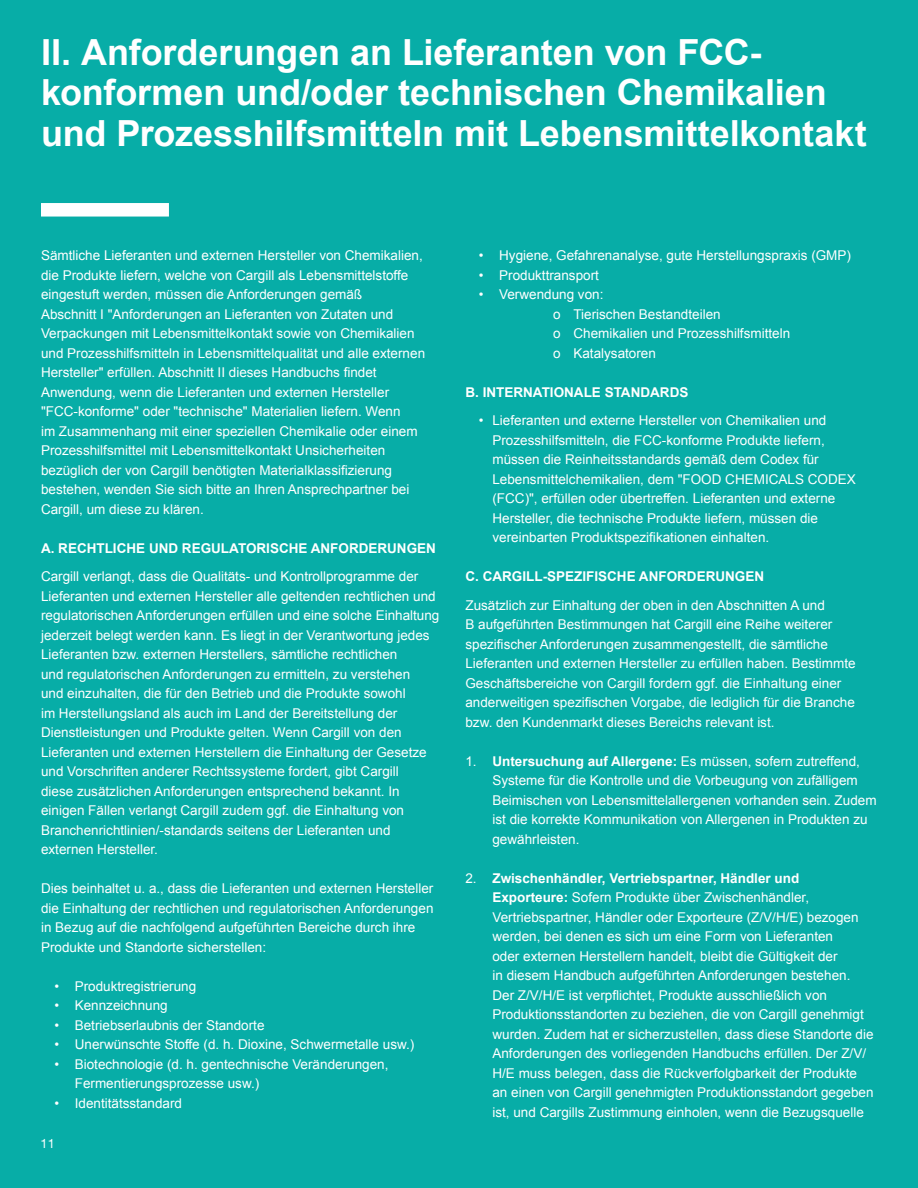
<style>
.page{position:relative;width:918px;height:1188px;background:#07ada7}
.page>*{position:absolute;margin:0;border:0;box-sizing:border-box;transform-origin:0 0}
.Headline_Level_3_24{font:700 36px/40.5px "Arial";letter-spacing:-.005em;color:#fff}
.Body_Large_10_13{font:13.5px/19.5px "Arial";color:#fff}
.Hanging_Indent_Body{font:13.5px/19.5px "Arial";color:#fff}
.Subhead_Level_1_10_1{font:700 13.5px "Arial";color:#fff}
.t1{font:12.75px "Helvetica Neue LT Std";color:#fff}
.s1{font-weight:700}
</style>
<div class="page">
<div style="left:41px;top:203px;width:128px;height:14px;background:#fff"></div>
<p class="Headline_Level_3_24" style="left:41px;top:33px;width:827px">II. Anforderungen an Lieferanten von FCC&shy;konformen und/oder technischen Chemikalien und Prozesshilfsmitteln mit Lebensmittelkontakt</p>
<p class="Body_Large_10_13" style="left:41px;top:246px;width:386px">Sämtliche Lieferanten und externen Hersteller von Chemikalien, die Produkte liefern, welche von Cargill als Lebensmittelstoffe eingestuft werden, müssen die Anforderungen gemäß<br>Abschnitt I "Anforderungen an Lieferanten von Zutaten und Verpackungen mit Lebensmittelkontakt sowie von Chemikalien und Prozesshilfsmitteln in Lebensmittelqualität und alle externen Hersteller" erfüllen. Abschnitt II dieses Handbuchs findet Anwendung, wenn die Lieferanten und externen Hersteller "FCC-konforme" oder "technische" Materialien liefern. Wenn<br>im Zusammenhang mit einer speziellen Chemikalie oder einem Prozesshilfsmittel mit Lebensmittelkontakt Unsicherheiten bezüglich der von Cargill benötigten Materialklassifizierung bestehen, wenden Sie sich bitte an Ihren Ansprechpartner bei Cargill, um diese zu klären.</p>
<p class="Subhead_Level_1_10_1" style="left:41px;top:539px;width:396px">A. RECHTLICHE UND REGULATORISCHE ANFORDERUNGEN</p>
<p class="Body_Large_10_13" style="left:41px;top:567px;width:400px">Cargill verlangt, dass die Qualitäts- und Kontrollprogramme der Lieferanten und externen Hersteller alle geltenden rechtlichen und regulatorischen Anforderungen erfüllen und eine solche Einhaltung jederzeit belegt werden kann. Es liegt in der Verantwortung jedes Lieferanten bzw. externen Herstellers, sämtliche rechtlichen<br>und regulatorischen Anforderungen zu ermitteln, zu verstehen<br>und einzuhalten, die für den Betrieb und die Produkte sowohl<br>im Herstellungsland als auch im Land der Bereitstellung der Dienstleistungen und Produkte gelten. Wenn Cargill von den Lieferanten und externen Herstellern die Einhaltung der Gesetze und Vorschriften anderer Rechtssysteme fordert, gibt Cargill<br>diese zusätzlichen Anforderungen entsprechend bekannt. In einigen Fällen verlangt Cargill zudem ggf. die Einhaltung von Branchenrichtlinien/-standards seitens der Lieferanten und externen Hersteller.</p>
<p class="Body_Large_10_13" style="left:41px;top:879px;width:394px">Dies beinhaltet u. a., dass die Lieferanten und externen Hersteller die Einhaltung der rechtlichen und regulatorischen Anforderungen in Bezug auf die nachfolgend aufgeführten Bereiche durch ihre Produkte und Standorte sicherstellen:</p>
<p class="Body_Large_10_13" style="left:55px;top:977px;width:143px">• Produktregistrierung</p>
<p class="Body_Large_10_13" style="left:55px;top:996px;width:115px">• Kennzeichnung</p>
<p class="Body_Large_10_13" style="left:55px;top:1016px;width:212px">• Betriebserlaubnis der Standorte</p>
<p class="Body_Large_10_13" style="left:55px;top:1035px;width:361px">• Unerwünschte Stoffe (d. h. Dioxine, Schwermetalle usw.)</p>
<p class="Body_Large_10_13" style="left:75px;top:1055px;width:315px;text-indent:-20px">• Biotechnologie (d. h. gentechnische Veränderungen,<br>Fermentierungsprozesse usw.)</p>
<p class="Body_Large_10_13" style="left:55px;top:1094px;width:129px">• Identitätsstandard</p>
<p class="t1" style="left:40px;top:1135px;width:16px">11</p>
<p class="Body_Large_10_13" style="left:479px;top:246px;width:374px">• Hygiene, Gefahrenanalyse, gute Herstellungspraxis (GMP)</p>
<p class="Body_Large_10_13" style="left:479px;top:266px;width:122px">• Produkttransport</p>
<p class="Body_Large_10_13" style="left:479px;top:285px;width:126px">• Verwendung von:</p>
<p class="Body_Large_10_13" style="left:553px;top:305px;width:169px">o Tierischen Bestandteilen</p>
<p class="Body_Large_10_13" style="left:553px;top:324px;width:239px">o Chemikalien und Prozesshilfsmitteln</p>
<p class="Body_Large_10_13" style="left:553px;top:344px;width:104px">o Katalysatoren</p>
<p class="Subhead_Level_1_10_1" style="left:465px;top:383px;width:224px">B. INTERNATIONALE STANDARDS</p>
<p class="Body_Large_10_13" style="left:492px;top:411px;width:365px;text-indent:-14px">• Lieferanten und externe Hersteller von Chemikalien und Prozesshilfsmitteln, die FCC-konforme Produkte liefern, müssen die Reinheitsstandards gemäß dem Codex für Lebensmittelchemikalien, dem "FOOD CHEMICALS CODEX (FCC)", erfüllen oder übertreffen. Lieferanten und externe Hersteller, die technische Produkte liefern, müssen die vereinbarten Produktspezifikationen einhalten.</p>
<p class="Subhead_Level_1_10_1" style="left:465px;top:568px;width:300px">C. CARGILL-SPEZIFISCHE ANFORDERUNGEN</p>
<p class="Body_Large_10_13" style="left:465px;top:596px;width:392px">Zusätzlich zur Einhaltung der oben in den Abschnitten A und<br>B aufgeführten Bestimmungen hat Cargill eine Reihe weiterer spezifischer Anforderungen zusammengestellt, die sämtliche Lieferanten und externen Hersteller zu erfüllen haben. Bestimmte Geschäftsbereiche von Cargill fordern ggf. die Einhaltung einer anderweitigen spezifischen Vorgabe, die lediglich für die Branche bzw. den Kundenmarkt dieses Bereichs relevant ist.</p>
<p class="Hanging_Indent_Body" style="left:492px;top:752px;width:386px;text-indent:-27px">1. <span class="s1">Untersuchung auf Allergene:</span> Es müssen, sofern zutreffend, Systeme für die Kontrolle und die Vorbeugung von zufälligem Beimischen von Lebensmittelallergenen vorhanden sein. Zudem ist die korrekte Kommunikation von Allergenen in Produkten zu gewährleisten.</p>
<p class="Hanging_Indent_Body" style="left:492px;top:869px;width:383px;text-indent:-27px">2. <span class="s1">Zwischenhändler, Vertriebspartner, Händler und Exporteure:</span> Sofern Produkte über Zwischenhändler, Vertriebspartner, Händler oder Exporteure (Z/V/H/E) bezogen werden, bei denen es sich um eine Form von Lieferanten<br>oder externen Herstellern handelt, bleibt die Gültigkeit der<br>in diesem Handbuch aufgeführten Anforderungen bestehen.<br>Der Z/V/H/E ist verpflichtet, Produkte ausschließlich von Produktionsstandorten zu beziehen, die von Cargill genehmigt wurden. Zudem hat er sicherzustellen, dass diese Standorte die Anforderungen des vorliegenden Handbuchs erfüllen. Der Z/V/ H/E muss belegen, dass die Rückverfolgbarkeit der Produkte an einen von Cargill genehmigten Produktionsstandort gegeben ist, und Cargills Zustimmung einholen, wenn die Bezugsquelle</p>
</div>
